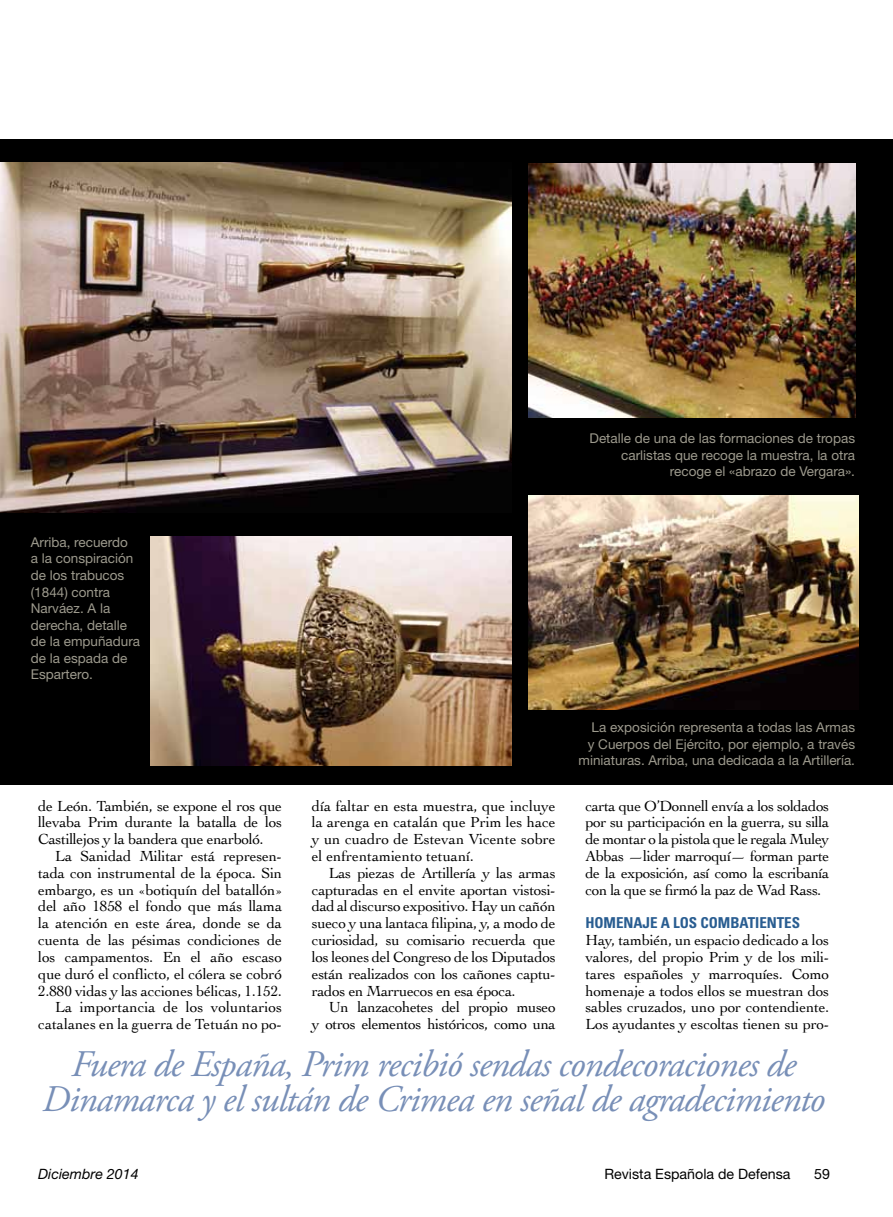
<style>
.page{position:relative;width:893px;height:1217px;background:#fff}
.page>*{position:absolute;margin:0;border:0;box-sizing:border-box;transform-origin:0 0}
.t1{font:italic 37.5px/34.5px "Adobe Garamond Pro";letter-spacing:-.025em;color:#788fb7;text-align:center}
.t2{font:15.3px/16.8px "Cochin";letter-spacing:-.01em;color:#000;text-align:justify}
.t3{font:700 condensed 15px "Univers";letter-spacing:-.005em;color:#295d91}
.t4{font:14.25px "Helvetica Neue";color:#000}
.t5{font:italic 14.25px "Helvetica Neue";color:#000}
.t6{font:13.5px/16.5px "Helvetica Neue";color:#9d9a8d;text-align:right}
</style>
<div class="page">
<div style="left:0;top:139px;width:893px;height:645px;background:#000"></div>
<img style="left:150px;top:536px;width:362px;height:229px">
<img style="left:529px;top:164px;width:327px;height:254px">
<img style="left:529px;top:495px;width:329px;height:214px">
<img style="left:0;top:162px;width:512px;height:350px">
<p class="t6" style="left:31px;top:533px;width:111px;text-align:left">Arriba, recuerdo<br>a la conspiración de los trabucos (1844) contra<br>Narváez. A la derecha, detalle de la empuñadura de la espada de<br>Espartero.</p>
<p class="t6" style="left:589px;top:430px;width:267px">Detalle de una de las formaciones de tropas carlistas que recoge la muestra, la otra recoge el «abrazo de Vergara».</p>
<p class="t6" style="left:578px;top:718px;width:278px">La exposición representa a todas las Armas<br>y Cuerpos del Ejército, por ejemplo, a través miniaturas. Arriba, una dedicada a la Artillería.</p>
<p class="t2" style="left:585px;top:796px;width:245px">carta que O’Donnell envía a los soldados por su participación en la guerra, su silla de montar o la pistola que le regala Muley Abbas —lider marroquí— forman parte de la exposición, así como la escribanía con la que se firmó la paz de Wad Rass.</p>
<p class="t3" style="left:585px;top:913px;width:216px">HOMENAJE A LOS COMBATIENTES</p>
<p class="t2" style="left:585px;top:930px;width:245px">Hay, también, un espacio dedicado a los valores, del propio Prim y de los mili&shy;tares españoles y marroquíes. Como homenaje a todos ellos se muestran dos sables cruzados, uno por contendiente.<br>Los ayudantes y escoltas tienen su pro-</p>
<h1 class="t1" style="left:42px;top:1047px;width:784px">Fuera de España, Prim recibió sendas condecoraciones de<br>Dinamarca y el sultán de Crimea en señal de agradecimiento</h1>
<p class="t2" style="left:312px;top:796px;width:245px">día faltar en esta muestra, que incluye la arenga en catalán que Prim les hace y un cuadro de Estevan Vicente sobre el enfrentamiento tetuaní.</p>
<p class="t2" style="left:312px;top:863px;width:245px;text-indent:17px">Las piezas de Artillería y las armas capturadas en el envite aportan vistosi&shy;dad al discurso expositivo. Hay un cañón sueco y una lantaca filipina, y, a modo de curiosidad, su comisario recuerda que los leones del Congreso de los Diputados están realizados con los cañones captu&shy;rados en Marruecos en esa época.</p>
<p class="t2" style="left:312px;top:998px;width:245px;text-align:right">Un lanzacohetes del propio museo<br>y otros elementos históricos, como una</p>
<p class="t2" style="left:38px;top:796px;width:245px">de León. También, se expone el ros que llevaba Prim durante la batalla de los Castillejos y la bandera que enarboló.</p>
<p class="t2" style="left:38px;top:846px;width:245px;text-align:right">La Sanidad Militar está represen&shy;tada con instrumental de la época. Sin embargo, es un «botiquín del batallón» del año 1858 el fondo que más llama la atención en este área, donde se da cuenta de las pésimas condiciones de los campamentos. En el año escaso que duró el conflicto, el cólera se cobró 2.880 vidas y las acciones bélicas, 1.152.<br>La importancia de los voluntarios catalanes en la guerra de Tetuán no po-</p>
<p class="t5" style="left:38px;top:1164px;width:102px">Diciembre 2014</p>
<p class="t4" style="left:604px;top:1164px;width:188px">Revista Española de Defensa</p>
<p class="t4" style="left:814px;top:1164px;width:17px">59</p>
</div>
